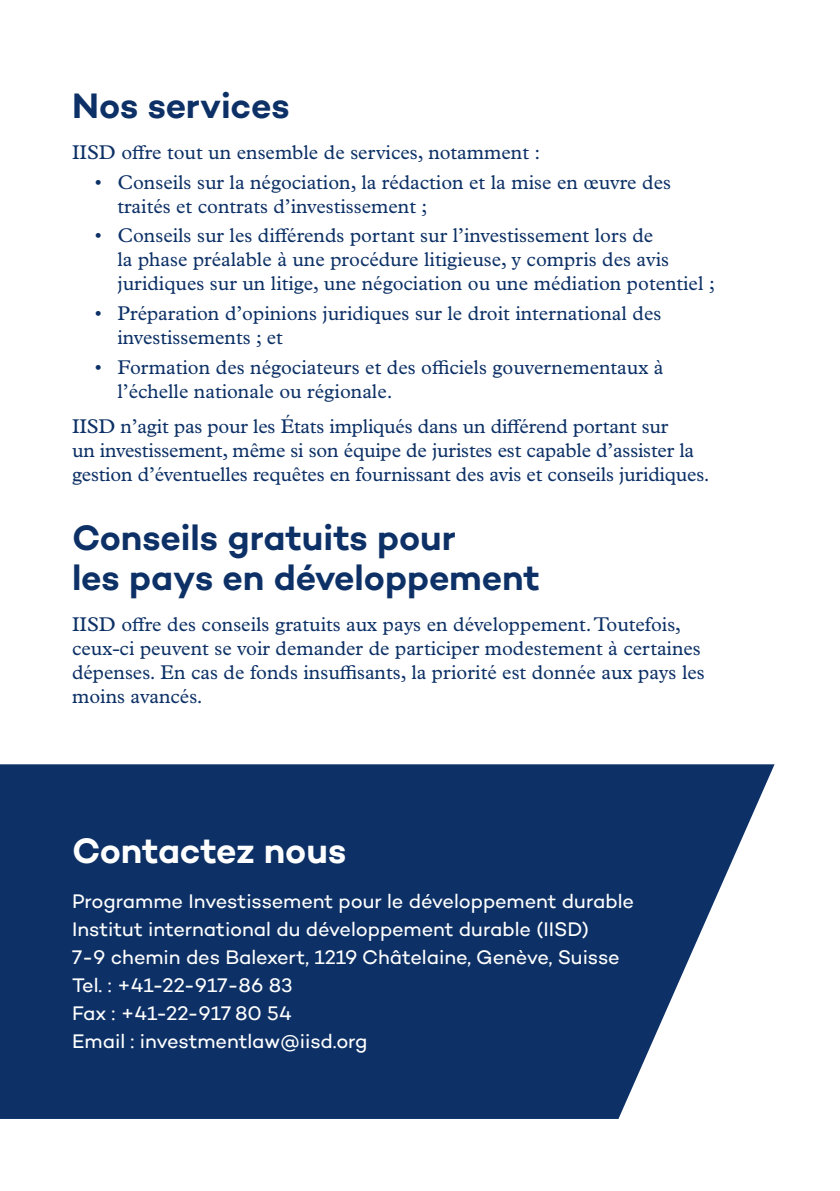
<style>
.page{position:relative;width:840px;height:1191px;background:#fff}
.page>*{position:absolute;margin:0;border:0;box-sizing:border-box;transform-origin:0 0}
.t1{font:600 36px/40px "Campton";letter-spacing:-.005em;color:#0d3166}
.H1_-_white{font:600 36px "Campton";letter-spacing:-.01em;color:#fff}
.t2{font:20px/24px "Plantin MT Pro";color:#0d3166}
.t3{font:20px "Campton";letter-spacing:-.005em;color:#fff}
</style>
<div class="page">
<svg style="left:0;top:764px;width:774px;height:355px;background:#254575"></svg>
<h1 class="t1" style="left:72px;top:85px;width:219px">Nos services</h1>
<p class="t2" style="left:72px;top:140px;width:469px">IISD offre tout un ensemble de services, notamment :</p>
<p class="t2" style="left:117px;top:170px;width:554px;text-indent:-23px">• Conseils sur la négociation, la rédaction et la mise en œuvre des traités et contrats d’investissement ;</p>
<p class="t2" style="left:117px;top:224px;width:598px;text-indent:-23px">• Conseils sur les différends portant sur l’investissement lors de<br>la phase préalable à une procédure litigieuse, y compris des avis juridiques sur un litige, une négociation ou une médiation potentiel ;</p>
<p class="t2" style="left:117px;top:301px;width:545px;text-indent:-23px">• Préparation d’opinions juridiques sur le droit international des investissements ; et</p>
<p class="t2" style="left:117px;top:355px;width:547px;text-indent:-23px">• Formation des négociateurs et des officiels gouvernementaux à l’échelle nationale ou régionale.</p>
<p class="t2" style="left:72px;top:414px;width:638px">IISD n’agit pas pour les États impliqués dans un différend portant sur<br>un investissement, même si son équipe de juristes est capable d’assister la gestion d’éventuelles requêtes en fournissant des avis et conseils juridiques.</p>
<h1 class="t1" style="left:72px;top:516px;width:469px">Conseils gratuits pour<br>les pays en développement</h1>
<p class="t2" style="left:72px;top:612px;width:633px">IISD offre des conseils gratuits aux pays en développement. Toutefois, ceux-ci peuvent se voir demander de participer modestement à certaines dépenses. En cas de fonds insuffisants, la priorité est donnée aux pays les moins avancés.</p>
<p class="H1_-_white" style="left:72px;top:827px;width:275px">Contactez nous</p>
<p class="t3" style="left:72px;top:888px;width:563px">Programme Investissement pour le développement durable</p>
<p class="t3" style="left:72px;top:916px;width:518px">Institut international du développement durable (IISD)</p>
<p class="t3" style="left:72px;top:944px;width:549px">7-9 chemin des Balexert, 1219 Châtelaine, Genève, Suisse</p>
<p class="t3" style="left:72px;top:972px;width:222px">Tel. : +41-22-917-86 83</p>
<p class="t3" style="left:72px;top:1000px;width:221px">Fax : +41-22-917 80 54</p>
<p class="t3" style="left:72px;top:1028px;width:297px">Email : investmentlaw@iisd.org</p>
</div>
